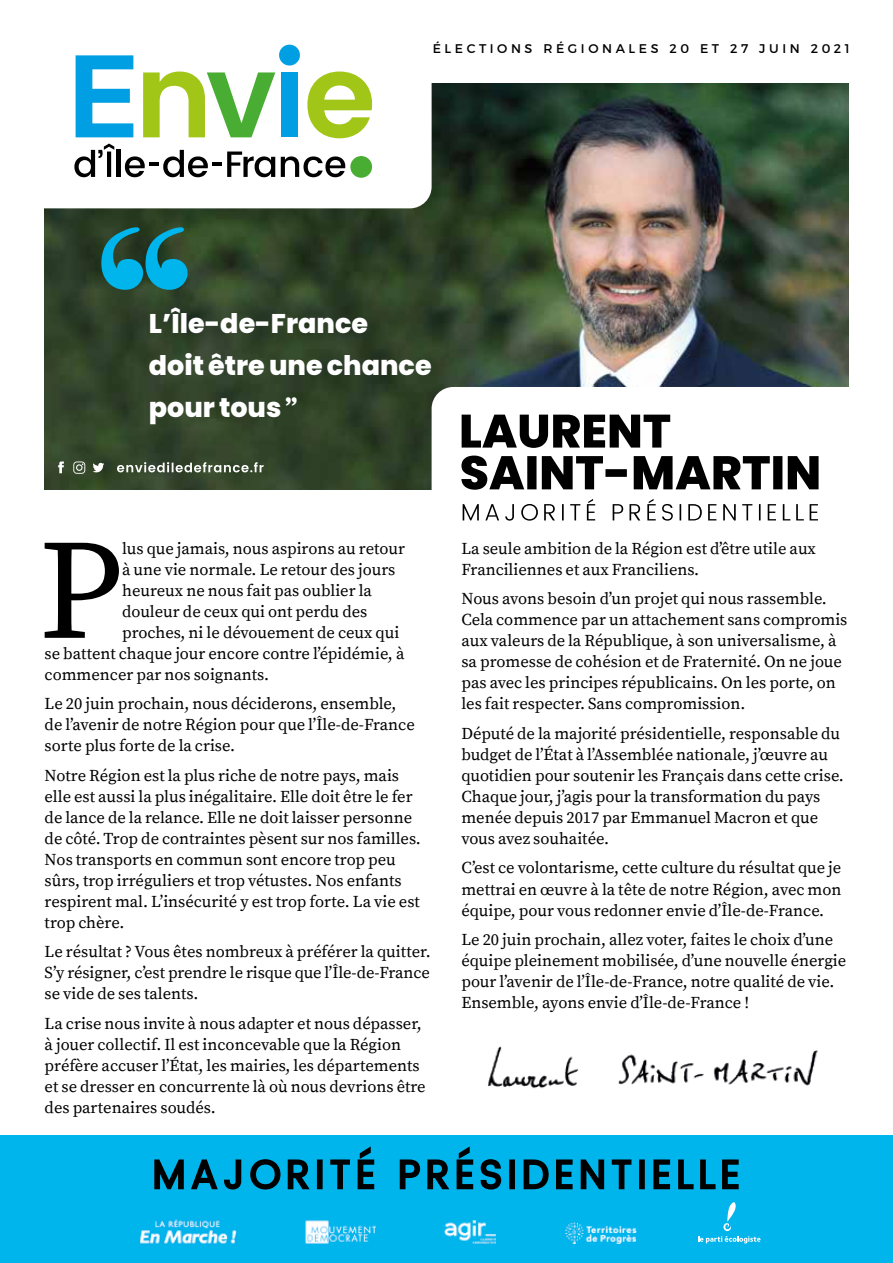
<style>
.page{position:relative;width:893px;height:1263px;background:#fff}
.page>*{position:absolute;margin:0;border:0;box-sizing:border-box;transform-origin:0 0}
.t1{font:142.05px "Source Serif Pro";color:#000}
.t2{font:800 27px/41.7px "Poppins";color:#fff}
.t3{font:16.5px/21px "Source Serif Pro";color:#000}
.t4{font:12.6px "Montserrat";letter-spacing:.285em;color:#000}
.s1{font-family:"Source Serif Pro";font-weight:900}
</style>
<div class="page">
<img style="left:45px;top:83px;width:804px;height:406px">
<div style="left:0;top:0;width:432px;height:208px;background:#fff;border-radius:22px"></div>
<svg style="left:143px;top:72px;width:132px;height:65px"></svg>
<svg style="left:307px;top:72px;width:65px;height:66px"></svg>
<div style="left:281px;top:72px;width:17px;height:65px;background:#009fe3"></div>
<div style="left:279px;top:45px;width:21px;height:21px;background:#009fe3;border-radius:50%"></div>
<svg style="left:74px;top:144px;width:40px;height:33px"></svg>
<hr style="left:117px;top:150px;width:4px;height:27px;background:#000">
<svg style="left:125px;top:150px;width:150px;height:27px"></svg>
<svg style="left:281px;top:156px;width:64px;height:21px"></svg>
<div style="left:350px;top:156px;width:22px;height:22px;background:#49ad33;border-radius:50%"></div>
<svg style="left:76px;top:55px;width:57px;height:82px"></svg>
<div style="left:432px;top:387px;width:461px;height:176px;background:#fff;border-radius:22px"></div>
<svg style="left:463px;top:499px;width:355px;height:22px"></svg>
<svg style="left:461px;top:456px;width:358px;height:34px"></svg>
<svg style="left:462px;top:415px;width:208px;height:33px"></svg>
<div style="left:0;top:1136px;width:893px;height:127px;background:#00b4ec"></div>
<svg style="left:154px;top:1146px;width:585px;height:44px"></svg>
<img style="left:140px;top:1219px;width:96px;height:25px">
<img style="left:445px;top:1220px;width:50px;height:24px">
<img style="left:306px;top:1220px;width:70px;height:24px">
<img style="left:565px;top:1222px;width:71px;height:22px">
<svg style="left:698px;top:1202px;width:62px;height:41px"></svg>
<svg style="left:117px;top:462px;width:147px;height:10px"></svg>
<svg style="left:58px;top:461px;width:6px;height:12px"></svg>
<svg style="left:93px;top:463px;width:11px;height:9px"></svg>
<svg style="left:73px;top:461px;width:12px;height:13px"></svg>
<svg style="left:101px;top:227px;width:87px;height:63px;background:#177a89"></svg>
<img style="left:487px;top:1046px;width:331px;height:43px">
<p class="t4" style="left:433px;top:39px;width:419px">ÉLECTIONS RÉGIONALES 20 ET 27 JUIN 2021</p>
<h2 class="t2" style="left:149px;top:303px;width:284px">L’Île-de-France<br>doit être une chance pour tous <span class="s1">”</span></h2>
<h1 class="t1" style="left:38px;top:507px;width:85px">P</h1>
<p class="t3" style="left:122px;top:538px;width:284px">lus que jamais, nous aspirons au retour</p>
<p class="t3" style="left:122px;top:559px;width:275px">à une vie normale. Le retour des jours</p>
<p class="t3" style="left:122px;top:580px;width:251px">heureux ne nous fait pas oublier la</p>
<p class="t3" style="left:122px;top:601px;width:247px">douleur de ceux qui ont perdu des</p>
<p class="t3" style="left:122px;top:622px;width:279px">proches, ni le dévouement de ceux qui</p>
<p class="t3" style="left:45px;top:643px;width:361px">se battent chaque jour encore contre l’épidémie, à</p>
<p class="t3" style="left:45px;top:664px;width:226px">commencer par nos soignants.</p>
<p class="t3" style="left:45px;top:694px;width:372px">Le 20 juin prochain, nous déciderons, ensemble, de l’avenir de notre Région pour que l’Île-de-France sorte plus forte de la crise.</p>
<p class="t3" style="left:45px;top:765px;width:378px">Notre Région est la plus riche de notre pays, mais elle est aussi la plus inégalitaire. Elle doit être le fer de lance de la relance. Elle ne doit laisser personne de côté. Trop de contraintes pèsent sur nos familles.<br>Nos transports en commun sont encore trop peu sûrs, trop irréguliers et trop vétustes. Nos enfants respirent mal. L’insécurité y est trop forte. La vie est trop chère.</p>
<p class="t3" style="left:45px;top:942px;width:387px;text-align:justify">Le résultat ? Vous êtes nombreux à préférer la quitter.<br>S’y résigner, c’est prendre le risque que l’Île-de-France se vide de ses talents.</p>
<p class="t3" style="left:45px;top:1014px;width:383px">La crise nous invite à nous adapter et nous dépasser, à jouer collectif. Il est inconcevable que la Région préfère accuser l’État, les mairies, les départements et se dresser en concurrente là où nous devrions être des partenaires soudés.</p>
<p class="t3" style="left:461px;top:539px;width:356px">La seule ambition de la Région est d’être utile aux<br>Franciliennes et aux Franciliens.</p>
<p class="t3" style="left:461px;top:589px;width:388px">Nous avons besoin d’un projet qui nous rassemble.<br>Cela commence par un attachement sans compromis aux valeurs de la République, à son universalisme, à sa promesse de cohésion et de Fraternité. On ne joue pas avec les principes républicains. On les porte, on les fait respecter. Sans compromission.</p>
<p class="t3" style="left:461px;top:724px;width:384px">Député de la majorité présidentielle, responsable du budget de l’État à l’Assemblée nationale, j’œuvre au quotidien pour soutenir les Français dans cette crise.<br>Chaque jour, j’agis pour la transformation du pays menée depuis 2017 par Emmanuel Macron et que vous avez souhaitée.</p>
<p class="t3" style="left:461px;top:858px;width:382px;text-align:justify">C’est ce volontarisme, cette culture du résultat que je mettrai en œuvre à la tête de notre Région, avec mon équipe, pour vous redonner envie d’Île-de-France.</p>
<p class="t3" style="left:461px;top:930px;width:386px">Le 20 juin prochain, allez voter, faites le choix d’une équipe pleinement mobilisée, d’une nouvelle énergie pour l’avenir de l’Île-de-France, notre qualité de vie.<br>Ensemble, ayons envie d’Île-de-France !</p>
</div>
